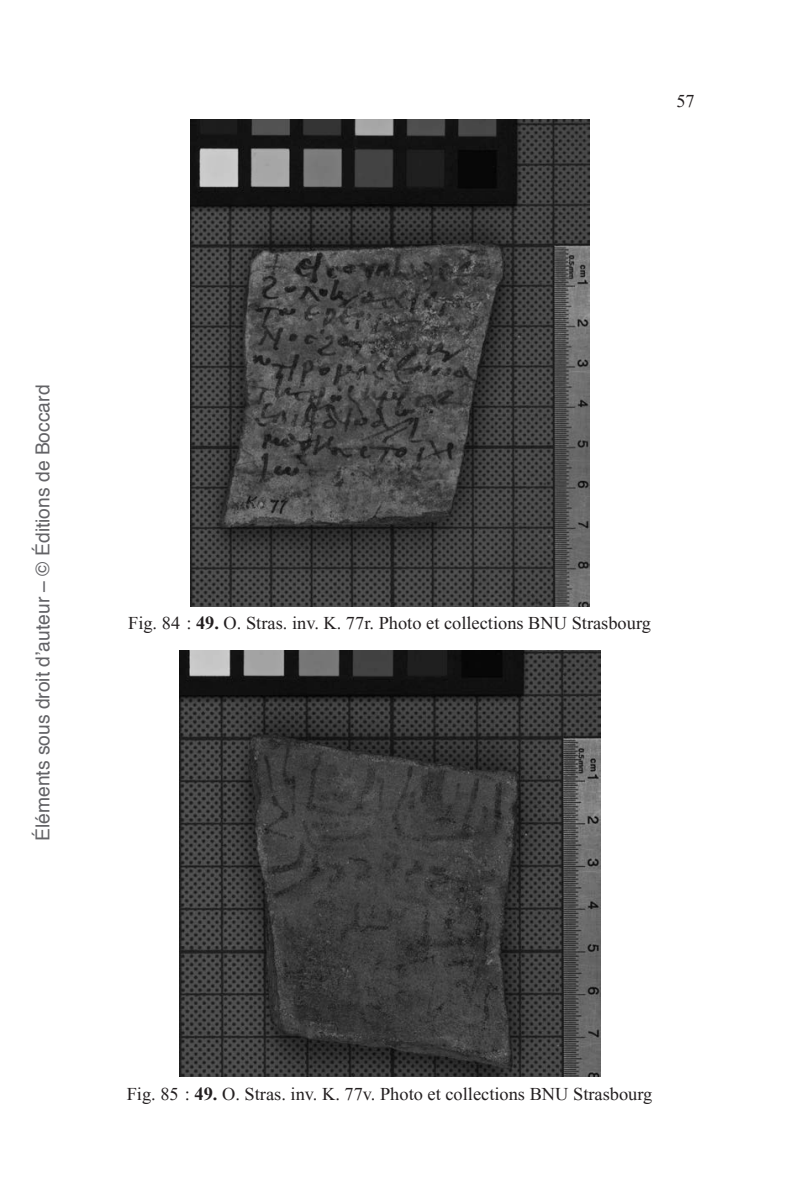
<style>
.page{position:relative;width:794px;height:1191px;background:#fff}
.page>*{position:absolute;margin:0;border:0;box-sizing:border-box;transform-origin:0 0}
.t1{font:19.25px "Helvetica";color:#636366}
.t2{font:18.38px "IFAO Grec Unicode";color:#231f20}
.t3{font:18.38px "IFAO Grec Unicode";color:#231f20}
.s1{font-family:"Times New Roman";font-weight:700}
</style>
<div class="page">
<img style="left:190px;top:119px;width:399px;height:487px">
<img style="left:179px;top:650px;width:422px;height:426px">
<p class="t3" style="left:676px;top:88px;width:20px">57</p>
<p class="t1" style="left:28px;top:841px;width:458px;rotate:-90deg">Éléments sous droit d’auteur – © Éditions de Boccard</p>
<p class="t2" style="left:128px;top:611px;width:524px">Fig. 84 : <span class="s1">49.</span> O. Stras. inv. K. 77r. Photo et collections BNU Strasbourg</p>
<p class="t2" style="left:127px;top:1081px;width:527px">Fig. 85 : <span class="s1">49.</span> O. Stras. inv. K. 77v. Photo et collections BNU Strasbourg</p>
</div>
